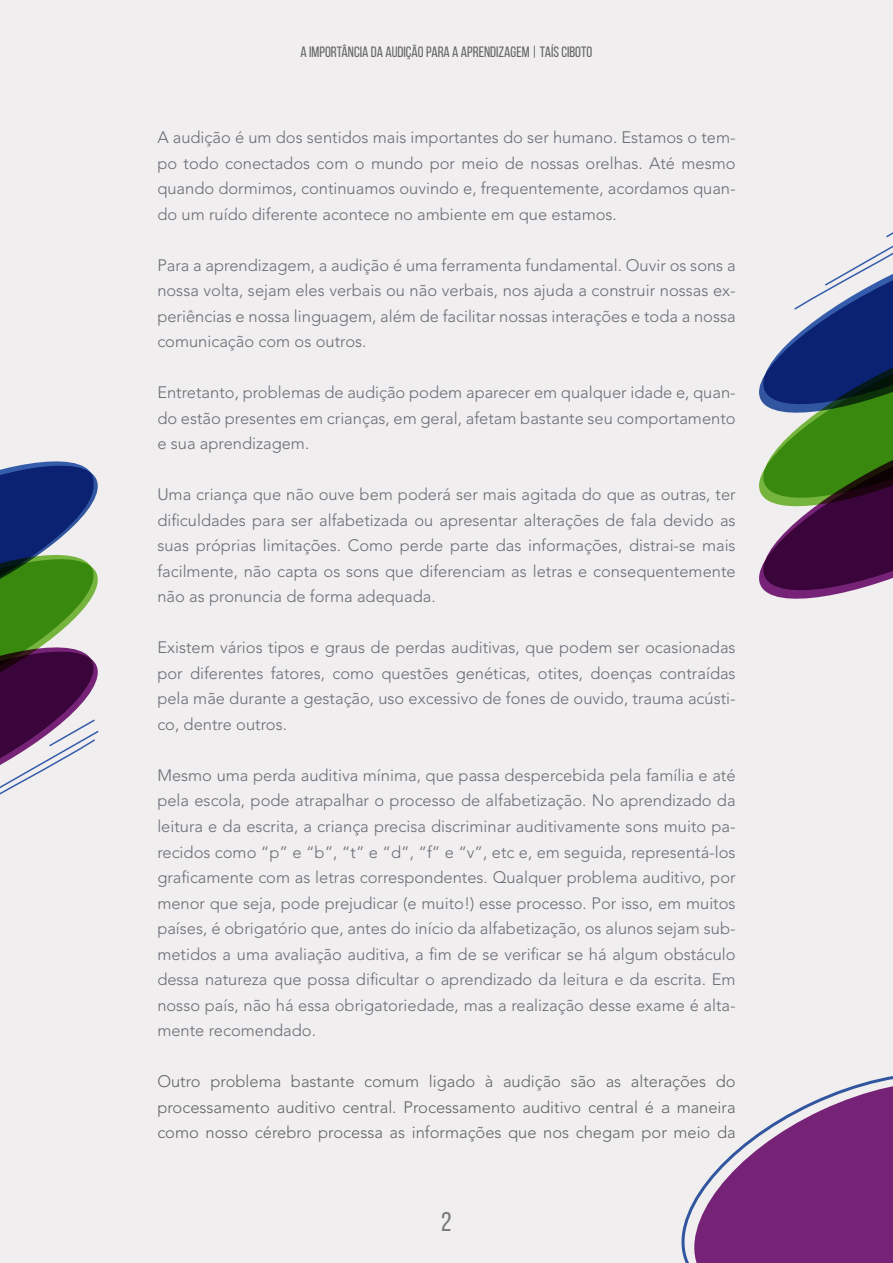
<style>
.page{position:relative;width:893px;height:1263px;background:#f0eeee}
.page>*{position:absolute;margin:0;border:0;box-sizing:border-box;transform-origin:0 0}
.t1{font:27px "Bebas Neue";color:#77797b}
.Normal_black{font:300 16.5px/25.5px "Avenir LT Std";color:#6a6c76;text-align:justify}
.Normal_black-2{font:300 16.5px/25.5px "Avenir LT Std";color:#636466;text-align:justify}
.t2{font:15px "Bebas Neue";color:#636466}
</style>
<div class="page">
<svg style="left:681px;top:1076px;width:212px;height:187px"></svg>
<svg style="left:759px;top:232px;width:134px;height:367px"></svg>
<svg style="left:0;top:461px;width:99px;height:334px"></svg>
<p class="t2" style="left:301px;top:44px;width:293px">A IMPORTÂNCIA DA AUDIÇÃO PARA A APRENDIZAGEM | TAÍS CIBOTO</p>
<p class="Normal_black" style="left:157px;top:125px;width:580px">A audição é um dos sentidos mais importantes do ser humano. Estamos o tem&shy;po todo conectados com o mundo por meio de nossas orelhas. Até mesmo quando dormimos, continuamos ouvindo e, frequentemente, acordamos quan&shy;do um ruído diferente acontece no ambiente em que estamos.</p>
<p class="Normal_black" style="left:157px;top:253px;width:580px">Para a aprendizagem, a audição é uma ferramenta fundamental. Ouvir os sons a nossa volta, sejam eles verbais ou não verbais, nos ajuda a construir nossas ex&shy;periências e nossa linguagem, além de facilitar nossas interações e toda a nossa comunicação com os outros.</p>
<p class="Normal_black" style="left:157px;top:380px;width:580px">Entretanto, problemas de audição podem aparecer em qualquer idade e, quan&shy;do estão presentes em crianças, em geral, afetam bastante seu comportamento e sua aprendizagem.</p>
<p class="Normal_black" style="left:157px;top:482px;width:580px">Uma criança que não ouve bem poderá ser mais agitada do que as outras, ter dificuldades para ser alfabetizada ou apresentar alterações de fala devido as suas próprias limitações. Como perde parte das informações, distrai-se mais facilmente, não capta os sons que diferenciam as letras e consequentemente não as pronuncia de forma adequada.</p>
<p class="Normal_black" style="left:157px;top:635px;width:580px">Existem vários tipos e graus de perdas auditivas, que podem ser ocasionadas por diferentes fatores, como questões genéticas, otites, doenças contraídas pela mãe durante a gestação, uso excessivo de fones de ouvido, trauma acústi&shy;co, dentre outros.</p>
<p class="Normal_black" style="left:157px;top:763px;width:580px">Mesmo uma perda auditiva mínima, que passa despercebida pela família e até pela escola, pode atrapalhar o processo de alfabetização. No aprendizado da leitura e da escrita, a criança precisa discriminar auditivamente sons muito pa&shy;recidos como “p” e “b”, “t” e “d”, “f” e “v”, etc e, em seguida, representá-los graficamente com as letras correspondentes. Qualquer problema auditivo, por menor que seja, pode prejudicar (e muito!) esse processo. Por isso, em muitos países, é obrigatório que, antes do início da alfabetização, os alunos sejam sub&shy;metidos a uma avaliação auditiva, a fim de se verificar se há algum obstáculo dessa natureza que possa dificultar o aprendizado da leitura e da escrita. Em nosso país, não há essa obrigatoriedade, mas a realização desse exame é alta&shy;mente recomendado.</p>
<p class="Normal_black-2" style="left:157px;top:1069px;width:580px">Outro problema bastante comum ligado à audição são as alterações do processamento auditivo central. Processamento auditivo central é a maneira como nosso cérebro processa as informações que nos chegam por meio da</p>
<h1 class="t1" style="left:441px;top:1207px;width:12px">2</h1>
</div>
